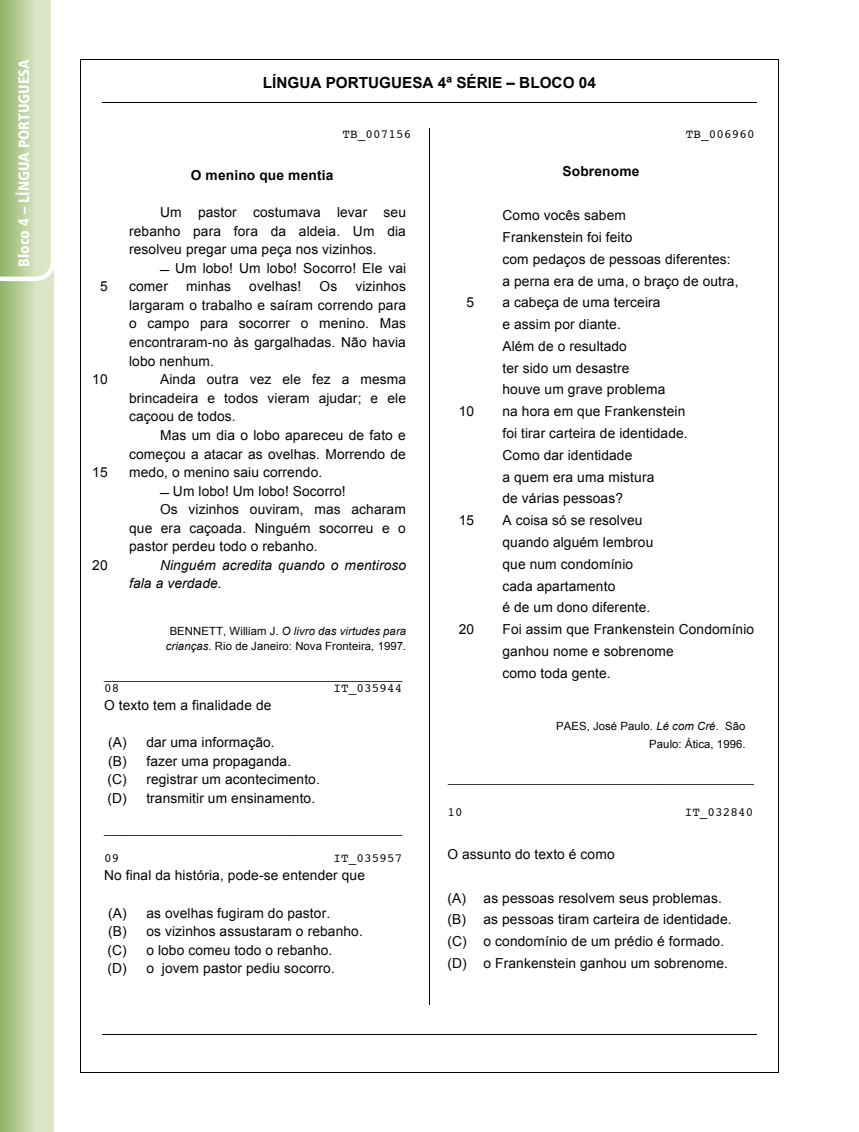
<style>
.page{position:relative;width:859px;height:1132px;background:#fff}
.page>*{position:absolute;margin:0;border:0;box-sizing:border-box;transform-origin:0 0}
.t1{font:700 15.3px "Arial";color:#040503}
.t2{font:900 condensed 15px "Frutiger";color:#fff}
.t3{font:13.8px/21.8px "Arial";letter-spacing:.01em;color:#040503}
.t4{font:italic 13.8px/18.6px "Arial";letter-spacing:.01em;color:#040503}
.t5{font:700 13.8px "Arial";letter-spacing:.01em;color:#040503}
.t6{font:12.6px/12.9px "Courier";letter-spacing:.01em;color:#040503}
.t7{font:11.25px/15px "Arial";letter-spacing:.005em;color:#040503;text-align:center}
.s1{font-style:italic}
</style>
<div class="page">
<svg style="left:0;top:281px;width:53px;height:850px;background:#c0d4a3"></svg>
<svg style="left:0;top:0;width:54px;height:281px;background:#c1d5a7"></svg>
<hr style="left:102px;top:102px;width:654px;height:1px;background:#040503">
<hr style="left:102px;top:1033px;width:654px;height:1px;background:#040503">
<hr style="left:429px;top:129px;width:1px;height:875px;background:#040503">
<hr style="left:80px;top:59px;width:698px;height:1px;background:#040503">
<hr style="left:80px;top:60px;width:1px;height:1011px;background:#040503">
<hr style="left:778px;top:60px;width:1px;height:1011px;background:#040503">
<hr style="left:80px;top:1071px;width:698px;height:1px;background:#040503">
<p class="t2" style="left:15px;top:266px;width:209px;rotate:-90deg">Bloco 4 – Língua Portuguesa</p>
<p class="t1" style="left:263px;top:74px;width:334px">LÍNGUA PORTUGUESA 4ª SÉRIE – BLOCO 04</p>
<p class="t6" style="left:342px;top:129px;width:70px">TB_007156</p>
<p class="t6" style="left:686px;top:129px;width:70px">TB_006960</p>
<p class="t5" style="left:191px;top:167px;width:144px">O menino que mentia</p>
<p class="t3" style="left:129px;top:203px;width:278px;line-height:18.5px;text-align:justify;text-indent:31px">Um pastor costumava levar seu rebanho para fora da aldeia. Um dia resolveu pregar uma peça nos vizinhos.</p>
<p class="t3" style="left:175px;top:257px;width:233px">Um lobo! Um lobo! Socorro! Ele vai</p>
<p class="t3" style="left:129px;top:275px;width:40px">comer</p>
<p class="t3" style="left:186px;top:275px;width:47px">minhas</p>
<p class="t3" style="left:249px;top:275px;width:54px">ovelhas!</p>
<p class="t3" style="left:320px;top:275px;width:19px">Os</p>
<p class="t3" style="left:129px;top:277px;width:278px;line-height:18.6px;text-align:justify;text-indent:226px">vizinhos largaram o trabalho e saíram correndo para o campo para socorrer o menino. Mas encontraram-no às gargalhadas. Não havia lobo nenhum.</p>
<p class="t3" style="left:129px;top:370px;width:279px;line-height:18.5px;text-align:justify;text-indent:31px">Ainda outra vez ele fez a mesma brincadeira e todos vieram ajudar; e ele caçoou de todos.</p>
<p class="t3" style="left:160px;top:424px;width:247px">Mas um dia o lobo apareceu de fato e</p>
<p class="t3" style="left:129px;top:443px;width:278px">começou a atacar as ovelhas. Morrendo de</p>
<p class="t3" style="left:129px;top:461px;width:195px">medo, o menino saiu correndo.</p>
<p class="t3" style="left:173px;top:480px;width:174px">Um lobo! Um lobo! Socorro!</p>
<p class="t3" style="left:160px;top:498px;width:247px">Os vizinhos ouviram, mas acharam</p>
<p class="t3" style="left:129px;top:517px;width:278px">que era caçoada. Ninguém socorreu e o</p>
<p class="t3" style="left:129px;top:535px;width:190px">pastor perdeu todo o rebanho.</p>
<p class="t4" style="left:129px;top:556px;width:279px;text-indent:31px">Ninguém acredita quando o mentiroso fala a verdade.</p>
<p class="t7" style="left:166px;top:623px;width:242px">BENNETT, William J. <span class="s1">O livro das virtudes para crianças</span>. Rio de Janeiro: Nova Fronteira, 1997.</p>
<p class="t6" style="left:104px;top:669px;width:300px">_______________________________________<br>08</p>
<p class="t3" style="left:100px;top:275px;width:9px">5</p>
<p class="t3" style="left:92px;top:368px;width:17px">10</p>
<p class="t3" style="left:92px;top:461px;width:17px">15</p>
<p class="t3" style="left:92px;top:554px;width:17px">20</p>
<p class="t6" style="left:334px;top:682px;width:70px">IT_035944</p>
<p class="t3" style="left:104px;top:694px;width:169px">O texto tem a finalidade de</p>
<p class="t3" style="left:108px;top:733px;width:214px;line-height:18.6px">(A) dar uma informação.<br>(B) fazer uma propaganda.<br>(C) registrar um acontecimento. (D) transmitir um ensinamento.</p>
<p class="t6" style="left:104px;top:823px;width:300px">_______________________________________</p>
<p class="t6" style="left:104px;top:852px;width:17px">09</p>
<p class="t6" style="left:334px;top:852px;width:70px">IT_035957</p>
<p class="t3" style="left:104px;top:864px;width:262px">No final da história, pode-se entender que</p>
<p class="t3" style="left:108px;top:903px;width:257px;line-height:18.5px">(A) as ovelhas fugiram do pastor.<br>(B) os vizinhos assustaram o rebanho. (C) o lobo comeu todo o rebanho.<br>(D) o jovem pastor pediu socorro.</p>
<p class="t3" style="left:467px;top:291px;width:9px">5</p>
<p class="t3" style="left:459px;top:400px;width:17px">10</p>
<p class="t3" style="left:459px;top:509px;width:17px">15</p>
<p class="t3" style="left:459px;top:618px;width:17px">20</p>
<p class="t5" style="left:562px;top:164px;width:79px">Sobrenome</p>
<p class="t3" style="left:502px;top:204px;width:253px">Como vocês sabem<br>Frankenstein foi feito<br>com pedaços de pessoas diferentes:<br>a perna era de uma, o braço de outra,<br>a cabeça de uma terceira<br>e assim por diante.<br>Além de o resultado<br>ter sido um desastre<br>houve um grave problema<br>na hora em que Frankenstein<br>foi tirar carteira de identidade.<br>Como dar identidade<br>a quem era uma mistura<br>de várias pessoas?<br>A coisa só se resolveu<br>quando alguém lembrou<br>que num condomínio<br>cada apartamento<br>é de um dono diferente.<br>Foi assim que Frankenstein Condomínio ganhou nome e sobrenome<br>como toda gente.</p>
<p class="t7" style="left:556px;top:717px;width:191px;line-height:17.7px;text-align:right">PAES, José Paulo. <span class="s1">Lé com Cré</span>. São<br>Paulo: Ática, 1996.</p>
<p class="t6" style="left:447px;top:806px;width:17px">10</p>
<p class="t6" style="left:685px;top:806px;width:70px">IT_032840</p>
<p class="t3" style="left:447px;top:842px;width:169px">O assunto do texto é como</p>
<p class="t3" style="left:447px;top:886px;width:286px">(A) as pessoas resolvem seus problemas. (B) as pessoas tiram carteira de identidade. (C) o condomínio de um prédio é formado. (D) o Frankenstein ganhou um sobrenome.</p>
</div>
